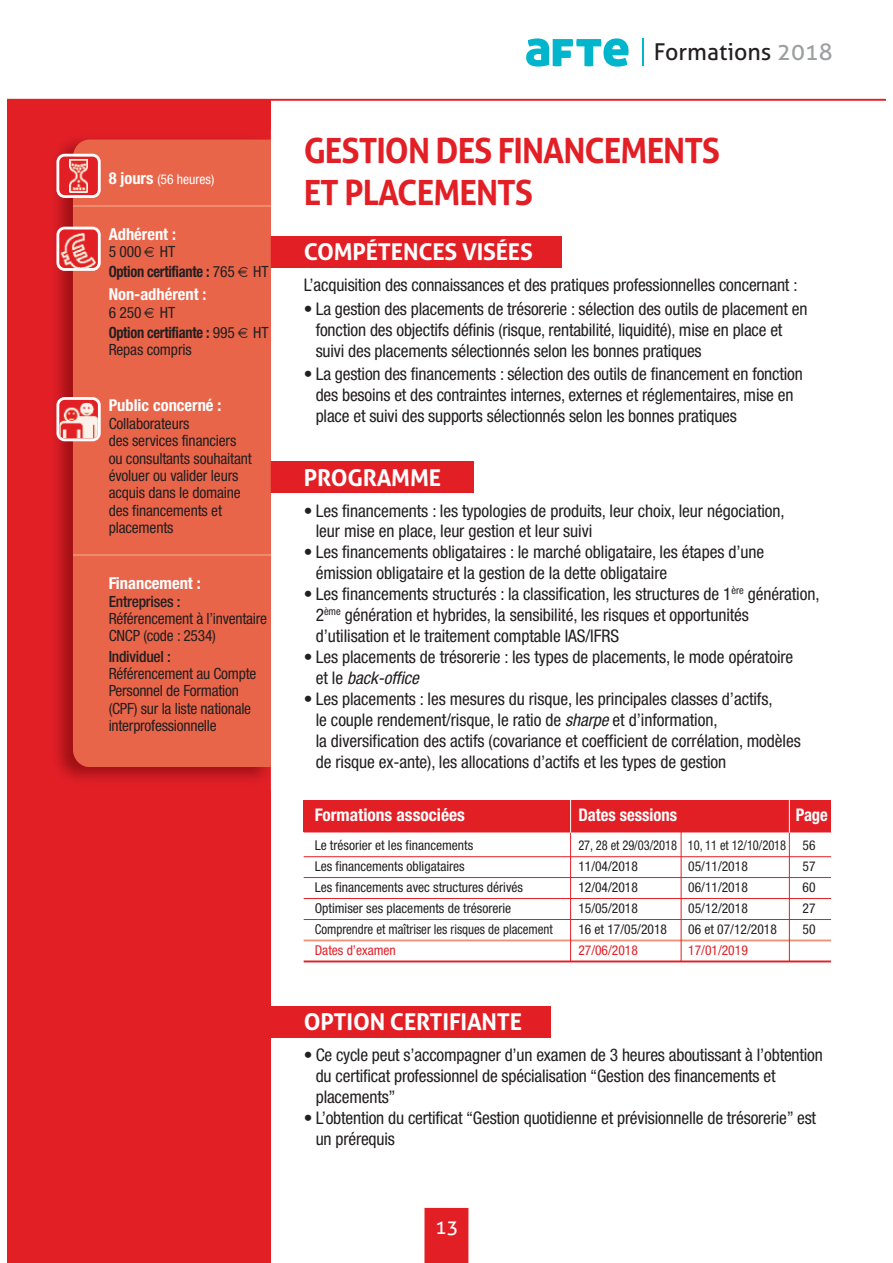
<style>
.page{position:relative;width:893px;height:1263px;background:#fff}
.page>*{position:absolute;margin:0;border:0;box-sizing:border-box;transform-origin:0 0}
.t1{font:700 34.8px/41.8px "Aller";letter-spacing:-.03em;color:#e31f26;scale:.95 1}
.t2{font:700 23.25px "Aller";letter-spacing:-.01em;color:#fff}
.t3{font:23.25px "Aller";color:#231f20}
.t4{font:19.35px "Aller";color:#fff}
.t5{font:condensed 17.4px/20.9px "Helvetica Neue";letter-spacing:-.005em;color:#231f20}
.t6{font:700 condensed 17.4px "Helvetica Neue";color:#fff}
.t7{font:700 condensed 17.4px "Helvetica Neue";color:#fff;scale:.95 1}
.t8{font:700 condensed 16.5px "Helvetica Neue";color:#fff}
.t9{font:condensed 15.45px/17.4px "Helvetica Neue";letter-spacing:-.01em;color:#231f20}
.t10{font:700 condensed 15.45px/20.2px "Helvetica Neue";letter-spacing:-.02em;color:#231f20;scale:.93 1}
.t11{font:500 condensed 15.45px "Helvetica Neue";letter-spacing:-.015em;color:#231f20}
.t12{font:condensed 13.5px "Helvetica Neue";color:#231f20}
.t13{font:condensed 13.5px "Helvetica Neue";color:#231f20;scale:.95 1}
.t14{font:condensed 13.5px "Helvetica Neue";color:#231f20;scale:.92 1}
.t15{font:condensed 13.5px "Helvetica Neue";color:#e31f26}
.t16{font:condensed 13.5px "Helvetica Neue";color:#fff}
.s1{font-weight:700;font-size:16.5px}
.s2{font-weight:400}
.s3{color:#9d9fa1}
.s4{font-style:italic}
</style>
<div class="page">
<div style="left:254px;top:462px;width:220px;height:31px;background:#e31f26"></div>
<div style="left:254px;top:1006px;width:297px;height:31px;background:#e31f26"></div>
<div style="left:254px;top:236px;width:308px;height:31px;background:#e31f26"></div>
<div style="left:424px;top:1208px;width:44px;height:55px;background:#e31f26"></div>
<div style="left:7px;top:100px;width:264px;height:1163px;background:#e31f26"></div>
<hr style="left:7px;top:99px;width:878px;height:2px;background:#e31f26">
<hr style="left:642px;top:39px;width:2px;height:27px;background:#00b5cc">
<svg style="left:526px;top:38px;width:102px;height:29px"></svg>
<img style="left:56px;top:130px;width:222px;height:660px">
<img style="left:271px;top:462px;width:7px;height:31px">
<img style="left:271px;top:236px;width:7px;height:31px">
<div style="left:73px;top:140px;width:198px;height:627px;background:#e9654a"></div>
<hr style="left:73px;top:205px;width:198px;height:2px;background:#ee8a6d">
<hr style="left:73px;top:554px;width:198px;height:2px;background:#ee8a6d">
<svg style="left:56px;top:154px;width:45px;height:44px"></svg>
<svg style="left:56px;top:227px;width:45px;height:44px"></svg>
<svg style="left:56px;top:397px;width:45px;height:44px"></svg>
<div style="left:304px;top:800px;width:527px;height:32px;background:#e31f26"></div>
<hr style="left:304px;top:856px;width:527px;height:1px;background:#e31f26">
<hr style="left:304px;top:877px;width:527px;height:1px;background:#e31f26">
<hr style="left:304px;top:898px;width:527px;height:1px;background:#e31f26">
<hr style="left:304px;top:919px;width:527px;height:1px;background:#e31f26">
<hr style="left:304px;top:940px;width:527px;height:1px;background:#f09479">
<hr style="left:304px;top:961px;width:527px;height:1px;background:#e31f26">
<hr style="left:570px;top:832px;width:1px;height:130px;background:#e31f26">
<hr style="left:680px;top:832px;width:1px;height:130px;background:#e31f26">
<hr style="left:788px;top:832px;width:1px;height:130px;background:#e31f26">
<hr style="left:570px;top:800px;width:1px;height:33px;background:#fff">
<hr style="left:788px;top:800px;width:1px;height:33px;background:#fff">
<svg style="left:144px;top:247px;width:10px;height:10px"></svg>
<svg style="left:238px;top:267px;width:10px;height:10px"></svg>
<svg style="left:144px;top:308px;width:10px;height:10px"></svg>
<svg style="left:238px;top:328px;width:10px;height:10px"></svg>
<p class="t16" style="left:109px;top:174px;width:107px"><span class="s1">8 jours</span> (56 heures)</p>
<p class="t8" style="left:109px;top:228px;width:69px">Adhérent :</p>
<p class="t10" style="left:109px;top:243px;width:173px"><span class="s2">5 000 HT<br></span>Option certifiante : <span class="s2">765 HT</span></p>
<p class="t8" style="left:109px;top:289px;width:99px">Non-adhérent :</p>
<p class="t10" style="left:109px;top:304px;width:173px"><span class="s2">6 250 HT<br></span>Option certifiante : <span class="s2">995 HT</span></p>
<p class="t9" style="left:109px;top:343px;width:85px">Repas compris</p>
<p class="t8" style="left:109px;top:399px;width:114px">Public concerné :</p>
<p class="t9" style="left:109px;top:416px;width:145px">Collaborateurs<br>des services financiers ou consultants souhaitant évoluer ou valider leurs acquis dans le domaine des financements et placements</p>
<p class="t8" style="left:109px;top:577px;width:94px">Financement :</p>
<p class="t11" style="left:109px;top:596px;width:73px">Entreprises :</p>
<p class="t9" style="left:109px;top:611px;width:160px">Référencement à l’inventaire<br>CNCP (code : 2534)</p>
<p class="t11" style="left:109px;top:651px;width:64px">Individuel :</p>
<p class="t9" style="left:109px;top:666px;width:149px">Référencement au Compte<br>Personnel de Formation (CPF) sur la liste nationale interprofessionnelle</p>
<h2 class="t3" style="left:654px;top:37px;width:180px">Formations <span class="s3">2018</span></h2>
<h1 class="t1" style="left:304px;top:134px;width:440px">GESTION DES FINANCEMENTS<br>ET PLACEMENTS</h1>
<h2 class="t2" style="left:304px;top:243px;width:231px">COMPÉTENCES VISÉES</h2>
<p class="t5" style="left:304px;top:276px;width:495px">L’acquisition des connaissances et des pratiques professionnelles concernant :</p>
<p class="t5" style="left:316px;top:300px;width:493px;text-indent:-12px">• La gestion des placements de trésorerie : sélection des outils de placement en fonction des objectifs définis (risque, rentabilité, liquidité), mise en place et suivi des placements sélectionnés selon les bonnes pratiques</p>
<p class="t5" style="left:316px;top:365px;width:488px;text-indent:-12px">• La gestion des financements : sélection des outils de financement en fonction des besoins et des contraintes internes, externes et réglementaires, mise en place et suivi des supports sélectionnés selon les bonnes pratiques</p>
<h2 class="t2" style="left:304px;top:469px;width:139px">PROGRAMME</h2>
<p class="t5" style="left:316px;top:501px;width:470px;text-indent:-12px">• Les financements : les typologies de produits, leur choix, leur négociation, leur mise en place, leur gestion et leur suivi</p>
<p class="t5" style="left:316px;top:543px;width:450px;text-indent:-12px">• Les financements obligataires : le marché obligataire, les étapes d’une émission obligataire et la gestion de la dette obligataire</p>
<p class="t5" style="left:316px;top:585px;width:505px;text-indent:-12px">• Les financements structurés : la classification, les structures de 1<sup>ère</sup> génération,<br>2<sup>ème</sup> génération et hybrides, la sensibilité, les risques et opportunités d’utilisation et le traitement comptable IAS/IFRS</p>
<p class="t5" style="left:316px;top:648px;width:479px;text-indent:-12px">• Les placements de trésorerie : les types de placements, le mode opératoire et le <span class="s4">back-office</span></p>
<p class="t5" style="left:316px;top:690px;width:486px;text-indent:-12px">• Les placements : les mesures du risque, les principales classes d’actifs,<br>le couple rendement/risque, le ratio de <span class="s4">sharpe</span> et d’information,<br>la diversification des actifs (covariance et coefficient de corrélation, modèles de risque ex-ante), les allocations d’actifs et les types de gestion</p>
<p class="t6" style="left:314px;top:809px;width:152px">Formations associées</p>
<p class="t7" style="left:578px;top:809px;width:105px">Dates sessions</p>
<p class="t7" style="left:795px;top:809px;width:35px">Page</p>
<p class="t12" style="left:314px;top:840px;width:160px">Le trésorier et les financements</p>
<p class="t14" style="left:578px;top:840px;width:259px">27, 28 et 29/03/2018 10, 11 et 12/10/2018 56</p>
<p class="t12" style="left:314px;top:861px;width:151px">Les financements obligataires</p>
<p class="t12" style="left:578px;top:861px;width:61px">11/04/2018</p>
<p class="t12" style="left:688px;top:861px;width:61px">05/11/2018</p>
<p class="t12" style="left:802px;top:861px;width:15px">57</p>
<p class="t12" style="left:314px;top:882px;width:210px">Les financements avec structures dérivés</p>
<p class="t12" style="left:578px;top:882px;width:61px">12/04/2018</p>
<p class="t12" style="left:688px;top:882px;width:61px">06/11/2018</p>
<p class="t12" style="left:802px;top:882px;width:15px">60</p>
<p class="t12" style="left:314px;top:903px;width:198px">Optimiser ses placements de trésorerie</p>
<p class="t12" style="left:578px;top:903px;width:61px">15/05/2018</p>
<p class="t12" style="left:688px;top:903px;width:61px">05/12/2018</p>
<p class="t12" style="left:802px;top:903px;width:15px">27</p>
<p class="t13" style="left:314px;top:924px;width:252px">Comprendre et maîtriser les risques de placement</p>
<p class="t12" style="left:578px;top:924px;width:90px">16 et 17/05/2018</p>
<p class="t12" style="left:688px;top:924px;width:90px">06 et 07/12/2018</p>
<p class="t12" style="left:802px;top:924px;width:15px">50</p>
<p class="t15" style="left:314px;top:945px;width:83px">Dates d’examen</p>
<p class="t15" style="left:578px;top:945px;width:61px">27/06/2018</p>
<p class="t15" style="left:688px;top:945px;width:61px">17/01/2019</p>
<h2 class="t2" style="left:304px;top:1013px;width:220px">OPTION CERTIFIANTE</h2>
<p class="t5" style="left:316px;top:1046px;width:508px;text-indent:-12px">• Ce cycle peut s’accompagner d’un examen de 3 heures aboutissant à l’obtention du certificat professionnel de spécialisation “Gestion des financements et placements”</p>
<p class="t5" style="left:316px;top:1109px;width:502px;text-indent:-12px">• L’obtention du certificat “Gestion quotidienne et prévisionnelle de trésorerie” est un prérequis</p>
<p class="t4" style="left:435px;top:1215px;width:25px">13</p>
</div>
